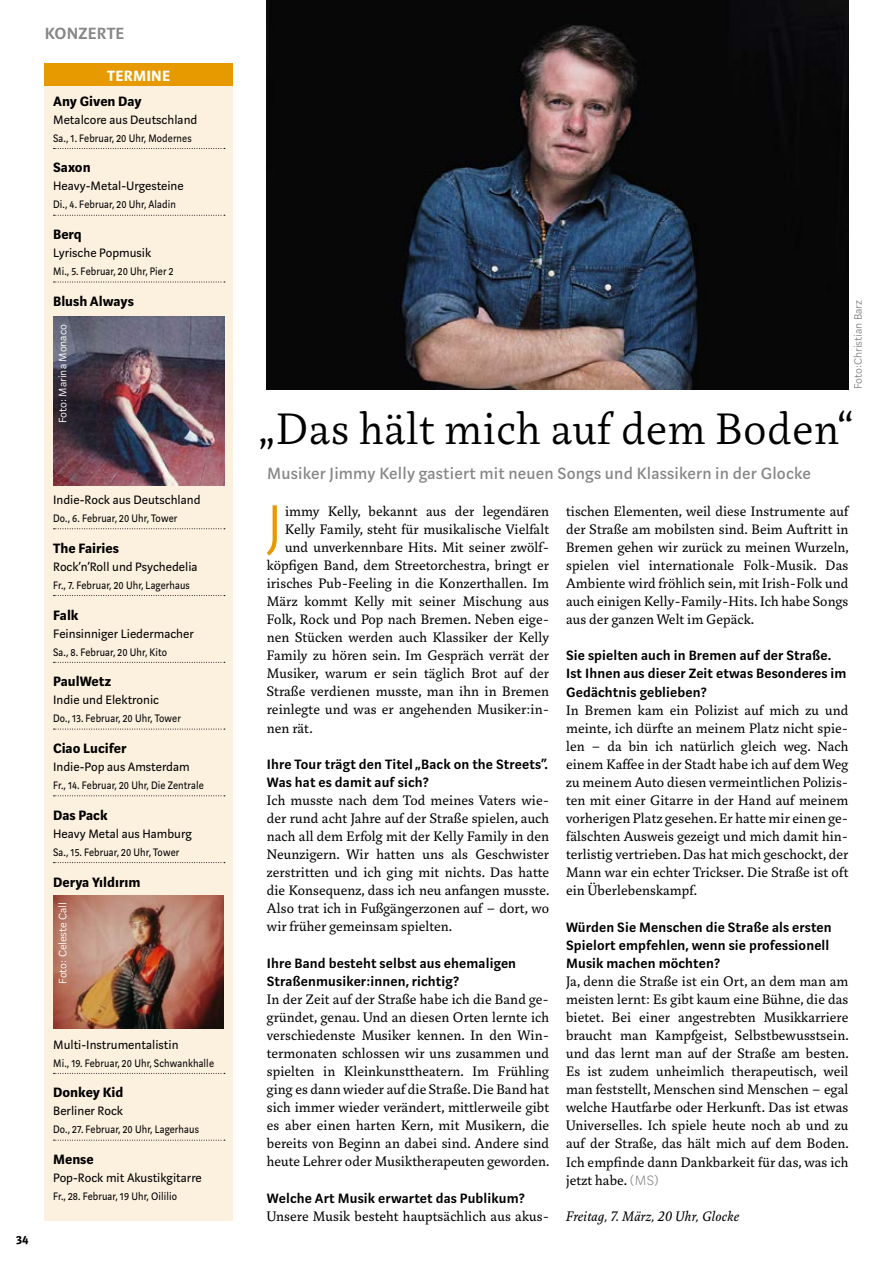
<style>
.page{position:relative;width:893px;height:1263px;background:#fff}
.page>*{position:absolute;margin:0;border:0;box-sizing:border-box;transform-origin:0 0}
.t1{font:300 61.95px "Marat Sans";color:#e69a00}
.t2{font:300 48px "Marat";letter-spacing:.01em;color:#000}
.t3{font:500 18px "Marat Sans";letter-spacing:.01em;color:#878787}
.t4{font:600 18px "Marat Sans";letter-spacing:.01em;color:#878787}
.t5{font:700 16.5px "Marat Sans";letter-spacing:.01em;color:#fff}
.t6{font:15px/18.1px "Marat";letter-spacing:.01em;color:#000;text-align:justify}
.t7{font:600 15px/18.1px "Marat Sans";letter-spacing:.01em;color:#000}
.t8{font:700 15px "Marat Sans";color:#000}
.t9{font:italic 15px "Marat";letter-spacing:.025em;color:#000}
.t10{font:13.5px "Marat Sans";color:#000}
.t11{font:700 13.5px "Marat Sans";color:#000}
.t12{font:12px "Marat Sans";letter-spacing:.01em;color:#000;scale:.9 1}
.t13{font:300 12px "Marat Sans";color:#fff}
.t14{font:300 12px "Marat Sans";color:#878787}
.s1{font-family:"Marat Sans";font-weight:200;color:#878787}
</style>
<div class="page">
<div style="left:45px;top:82px;width:188px;height:1138px;background:#fcf0df"></div>
<svg style="left:54px;top:148px;width:171px;height:1px"></svg>
<svg style="left:54px;top:215px;width:171px;height:1px"></svg>
<svg style="left:54px;top:282px;width:171px;height:1px"></svg>
<svg style="left:54px;top:528px;width:171px;height:1px"></svg>
<svg style="left:54px;top:595px;width:171px;height:1px"></svg>
<svg style="left:54px;top:662px;width:171px;height:1px"></svg>
<svg style="left:54px;top:729px;width:171px;height:1px"></svg>
<svg style="left:54px;top:795px;width:171px;height:1px"></svg>
<svg style="left:54px;top:862px;width:171px;height:1px"></svg>
<svg style="left:54px;top:1073px;width:171px;height:1px"></svg>
<svg style="left:54px;top:1140px;width:171px;height:1px"></svg>
<div style="left:45px;top:64px;width:188px;height:22px;background:#e69a00"></div>
<img style="left:53px;top:317px;width:171px;height:169px">
<img style="left:54px;top:895px;width:170px;height:133px">
<img style="left:267px;top:0;width:581px;height:389px">
<hr style="left:892px;top:1126px;width:1px;height:73px;background:#51a5ca">
<p class="t4" style="left:45px;top:23px;width:81px">KONZERTE</p>
<p class="t5" style="left:107px;top:67px;width:64px">TERMINE</p>
<p class="t8" style="left:53px;top:93px;width:90px">Any Given Day</p>
<p class="t10" style="left:53px;top:112px;width:146px">Metalcore aus Deutschland</p>
<p class="t12" style="left:53px;top:132px;width:155px">Sa., 1. Februar, 20 Uhr, Modernes</p>
<p class="t8" style="left:53px;top:160px;width:39px">Saxon</p>
<p class="t10" style="left:53px;top:179px;width:132px">Heavy-Metal-Urgesteine</p>
<p class="t12" style="left:53px;top:198px;width:138px">Di., 4. Februar, 20 Uhr, Aladin</p>
<p class="t8" style="left:53px;top:227px;width:30px">Berq</p>
<p class="t10" style="left:53px;top:246px;width:100px">Lyrische Popmusik</p>
<p class="t12" style="left:53px;top:265px;width:135px">Mi., 5. Februar, 20 Uhr, Pier 2</p>
<p class="t8" style="left:53px;top:293px;width:82px">Blush Always</p>
<p class="t13" style="left:57px;top:423px;width:100px;rotate:-90deg">Foto: Marina Monaco</p>
<p class="t11" style="left:16px;top:1232px;width:14px">34</p>
<p class="t10" style="left:53px;top:493px;width:149px">Indie-Rock aus Deutschland</p>
<p class="t12" style="left:53px;top:512px;width:140px">Do., 6. Februar, 20 Uhr, Tower</p>
<p class="t8" style="left:53px;top:540px;width:67px">The Fairies</p>
<p class="t10" style="left:53px;top:559px;width:146px">Rock‘n‘Roll und Psychedelia</p>
<p class="t12" style="left:53px;top:579px;width:153px">Fr., 7. Februar, 20 Uhr, Lagerhaus</p>
<p class="t8" style="left:53px;top:607px;width:27px">Falk</p>
<p class="t10" style="left:53px;top:626px;width:142px">Feinsinniger Liedermacher</p>
<p class="t12" style="left:53px;top:645px;width:128px">Sa., 8. Februar, 20 Uhr, Kito</p>
<p class="t8" style="left:53px;top:674px;width:59px">PaulWetz</p>
<p class="t10" style="left:53px;top:693px;width:107px">Indie und Elektronic</p>
<p class="t12" style="left:53px;top:712px;width:143px">Do., 13. Februar, 20 Uhr, Tower</p>
<p class="t8" style="left:53px;top:740px;width:75px">Ciao Lucifer</p>
<p class="t10" style="left:53px;top:760px;width:138px">Indie-Pop aus Amsterdam</p>
<p class="t12" style="left:53px;top:779px;width:169px">Fr., 14. Februar, 20 Uhr, Die Zentrale</p>
<p class="t8" style="left:53px;top:807px;width:56px">Das Pack</p>
<p class="t10" style="left:53px;top:826px;width:140px">Heavy Metal aus Hamburg</p>
<p class="t12" style="left:53px;top:846px;width:142px">Sa., 15. Februar, 20 Uhr, Tower</p>
<p class="t8" style="left:53px;top:874px;width:89px">Derya Yıldırım</p>
<p class="t13" style="left:57px;top:984px;width:83px;rotate:-90deg">Foto: Celeste Call</p>
<p class="t10" style="left:53px;top:1037px;width:127px">Multi-Instrumentalistin</p>
<p class="t12" style="left:53px;top:1056px;width:180px">Mi., 19. Februar, 20 Uhr, Schwankhalle</p>
<p class="t8" style="left:53px;top:1085px;width:72px">Donkey Kid</p>
<p class="t10" style="left:53px;top:1104px;width:71px">Berliner Rock</p>
<p class="t12" style="left:53px;top:1123px;width:163px">Do., 27. Februar, 20 Uhr, Lagerhaus</p>
<p class="t8" style="left:53px;top:1151px;width:42px">Mense</p>
<p class="t10" style="left:53px;top:1171px;width:150px">Pop-Rock mit Akustikgitarre</p>
<p class="t12" style="left:53px;top:1190px;width:139px">Fr., 28. Februar, 19 Uhr, Oililio</p>
<p class="t14" style="left:852px;top:389px;width:91px;rotate:-90deg">Foto:Christian Barz</p>
<h2 class="t2" style="left:258px;top:403px;width:597px">„Das hält mich auf dem Boden“</h2>
<p class="t3" style="left:267px;top:464px;width:545px">Musiker Jimmy Kelly gastiert mit neuen Songs und Klassikern in der Glocke</p>
<h1 class="t1" style="left:267px;top:492px;width:16px">J</h1>
<p class="t6" style="left:285px;top:502px;width:266px">immy Kelly, bekannt aus der legendären</p>
<p class="t6" style="left:285px;top:520px;width:266px">Kelly Family, steht für musikalische Vielfalt</p>
<p class="t6" style="left:285px;top:538px;width:266px">und unverkennbare Hits. Mit seiner zwölf-</p>
<p class="t6" style="left:267px;top:556px;width:284px">köpfigen Band, dem Streetorchestra, bringt er</p>
<p class="t6" style="left:267px;top:574px;width:284px">irisches Pub-Feeling in die Konzerthallen. Im</p>
<p class="t6" style="left:267px;top:592px;width:284px">März kommt Kelly mit seiner Mischung aus</p>
<p class="t6" style="left:267px;top:610px;width:284px">Folk, Rock und Pop nach Bremen. Neben eige-</p>
<p class="t6" style="left:267px;top:628px;width:283px">nen Stücken werden auch Klassiker der Kelly</p>
<p class="t6" style="left:267px;top:647px;width:284px">Family zu hören sein. Im Gespräch verrät der</p>
<p class="t6" style="left:267px;top:665px;width:284px">Musiker, warum er sein täglich Brot auf der</p>
<p class="t6" style="left:267px;top:683px;width:284px">Straße verdienen musste, man ihn in Bremen</p>
<p class="t6" style="left:267px;top:701px;width:284px">reinlegte und was er angehenden Musiker:in-</p>
<p class="t6" style="left:267px;top:719px;width:47px">nen rät.</p>
<p class="t7" style="left:267px;top:755px;width:283px">Ihre Tour trägt den Titel „Back on the Streets“.<br>Was hat es damit auf sich?</p>
<p class="t6" style="left:267px;top:791px;width:284px">Ich musste nach dem Tod meines Vaters wie&shy;der rund acht Jahre auf der Straße spielen, auch nach all dem Erfolg mit der Kelly Family in den Neunzigern. Wir hatten uns als Geschwister zerstritten und ich ging mit nichts. Das hatte die Konsequenz, dass ich neu anfangen musste.<br>Also trat ich in Fußgängerzonen auf – dort, wo wir früher gemeinsam spielten.</p>
<p class="t7" style="left:267px;top:954px;width:251px">Ihre Band besteht selbst aus ehemaligen<br>Straßenmusiker:innen, richtig?</p>
<p class="t6" style="left:267px;top:990px;width:284px">In der Zeit auf der Straße habe ich die Band ge&shy;gründet, genau. Und an diesen Orten lernte ich verschiedenste Musiker kennen. In den Win&shy;termonaten schlossen wir uns zusammen und spielten in Kleinkunsttheatern. Im Frühling ging es dann wieder auf die Straße. Die Band hat sich immer wieder verändert, mittlerweile gibt es aber einen harten Kern, mit Musikern, die bereits von Beginn an dabei sind. Andere sind heute Lehrer oder Musiktherapeuten geworden.</p>
<p class="t7" style="left:267px;top:1189px;width:260px">Welche Art Musik erwartet das Publikum?</p>
<p class="t6" style="left:267px;top:1207px;width:284px">Unsere Musik besteht hauptsächlich aus akus-</p>
<p class="t6" style="left:566px;top:502px;width:284px">tischen Elementen, weil diese Instrumente auf der Straße am mobilsten sind. Beim Auftritt in Bremen gehen wir zurück zu meinen Wurzeln, spielen viel internationale Folk-Musik. Das Ambiente wird fröhlich sein, mit Irish-Folk und auch einigen Kelly-Family-Hits. Ich habe Songs aus der ganzen Welt im Gepäck.</p>
<p class="t7" style="left:566px;top:647px;width:282px">Sie spielten auch in Bremen auf der Straße.<br>Ist Ihnen aus dieser Zeit etwas Besonderes im<br>Gedächtnis geblieben?</p>
<p class="t6" style="left:566px;top:701px;width:284px">In Bremen kam ein Polizist auf mich zu und meinte, ich dürfte an meinem Platz nicht spie&shy;len – da bin ich natürlich gleich weg. Nach einem Kaffee in der Stadt habe ich auf dem Weg zu meinem Auto diesen vermeintlichen Polizis&shy;ten mit einer Gitarre in der Hand auf meinem vorherigen Platz gesehen. Er hatte mir einen ge&shy;fälschten Ausweis gezeigt und mich damit hin&shy;terlistig vertrieben. Das hat mich geschockt, der Mann war ein echter Trickser. Die Straße ist oft ein Überlebenskampf.</p>
<p class="t7" style="left:566px;top:918px;width:267px">Würden Sie Menschen die Straße als ersten<br>Spielort empfehlen, wenn sie professionell<br>Musik machen möchten?</p>
<p class="t6" style="left:566px;top:972px;width:284px">Ja, denn die Straße ist ein Ort, an dem man am meisten lernt: Es gibt kaum eine Bühne, die das bietet. Bei einer angestrebten Musikkarriere braucht man Kampfgeist, Selbstbewusstsein. und das lernt man auf der Straße am besten.<br>Es ist zudem unheimlich therapeutisch, weil man feststellt, Menschen sind Menschen – egal welche Hautfarbe oder Herkunft. Das ist etwas Universelles. Ich spiele heute noch ab und zu auf der Straße, das hält mich auf dem Boden.<br>Ich empfinde dann Dankbarkeit für das, was ich jetzt habe. <span class="s1">(MS)</span></p>
<p class="t9" style="left:566px;top:1207px;width:174px">Freitag, 7. März, 20 Uhr, Glocke</p>
</div>
